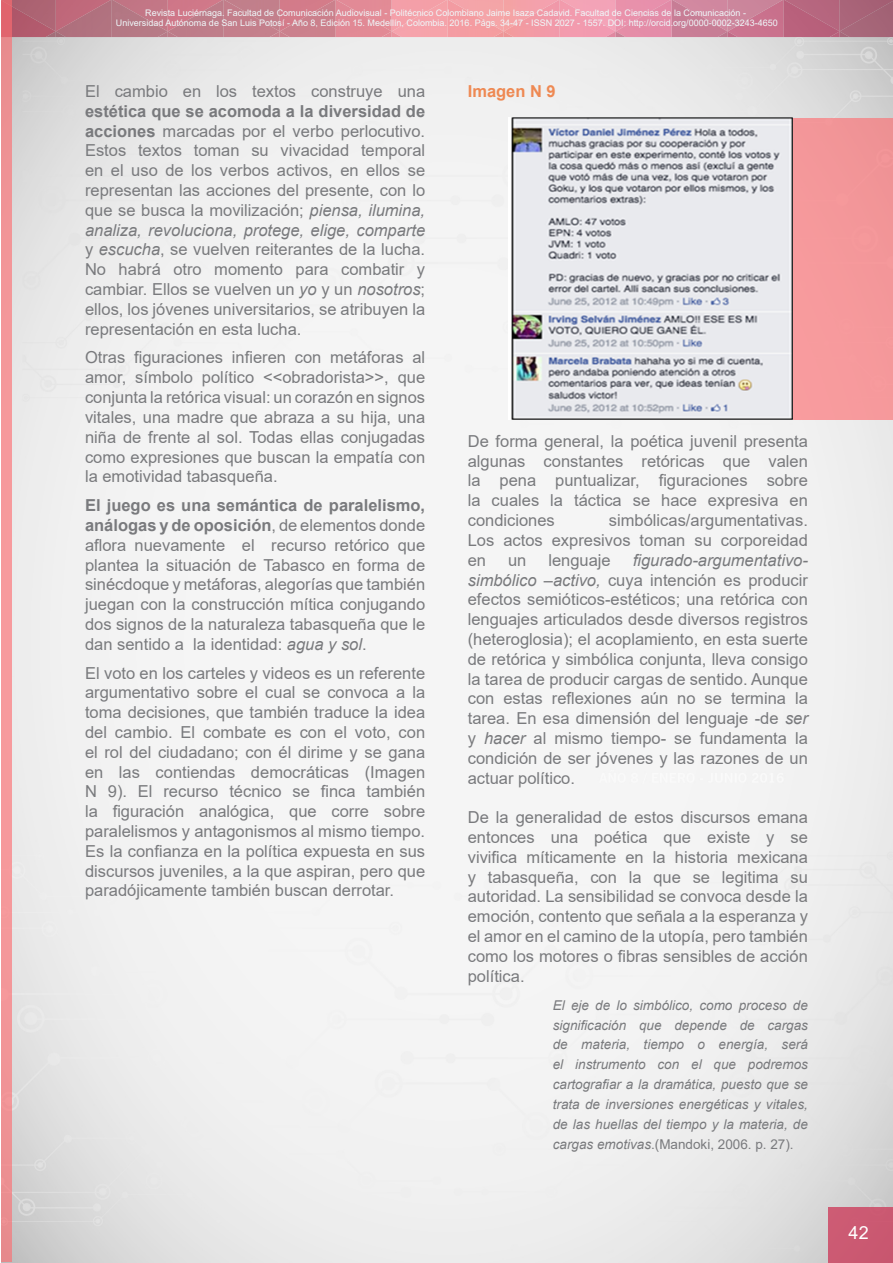
<style>
.page{position:relative;width:893px;height:1263px;background:#fff}
.page>*{position:absolute;margin:0;border:0;box-sizing:border-box;transform-origin:0 0}
.t1{font:18px "Arial";color:#fff}
.t2{font:16.5px/19.8px "Arial";color:#797a7d;text-align:justify}
.t3{font:700 16.5px "Arial";color:#ee8953}
.t4{font:italic 13.5px/19.8px "Arial";color:#797a7d;text-align:justify}
.t5{font:9px/10.8px "Arial";color:#eff8fa;text-align:center}
.s1{font-weight:700}
.s2{font-style:italic}
.s3{font-style:normal}
</style>
<div class="page">
<img style="left:12px;top:37px;width:881px;height:1225px">
<div style="left:828px;top:1207px;width:65px;height:55px;background:#cb5972"></div>
<img style="left:12px;top:31px;width:881px;height:6px">
<img style="left:12px;top:0;width:881px;height:31px">
<svg style="left:46px;top:31px;width:20px;height:6px"></svg>
<svg style="left:158px;top:31px;width:20px;height:6px"></svg>
<svg style="left:382px;top:31px;width:20px;height:6px"></svg>
<svg style="left:606px;top:31px;width:20px;height:6px"></svg>
<svg style="left:830px;top:31px;width:19px;height:6px"></svg>
<svg style="left:270px;top:31px;width:20px;height:6px"></svg>
<svg style="left:494px;top:31px;width:20px;height:6px"></svg>
<svg style="left:718px;top:31px;width:20px;height:6px"></svg>
<div style="left:1px;top:0;width:11px;height:1262px;background:#f4979a"></div>
<div style="left:793px;top:118px;width:100px;height:302px;background:#f5999b"></div>
<img style="left:509px;top:118px;width:284px;height:302px">
<p class="t5" style="left:116px;top:7px;width:663px">Revista Luciérnaga. Facultad de Comunicación Audiovisual - Politécnico Colombiano Jaime Isaza Cadavid. Facultad de Ciencias de la Comunicación -<br>Universidad Autónoma de San Luis Potosí - Año 8, Edición 15. Medellín, Colombia. 2016. Págs. 34-47 - ISSN 2027 - 1557. DOI: http://orcid.org/0000-0002-3243-4650</p>
<p class="t2" style="left:85px;top:81px;width:342px">El cambio en los textos construye una</p>
<p class="t2" style="left:85px;top:101px;width:342px"><span class="s1">estética que se acomoda a la diversidad de acciones</span> marcadas por el verbo perlocutivo.<br>Estos textos toman su vivacidad temporal en el uso de los verbos activos, en ellos se representan las acciones del presente, con lo que se busca la movilización; <span class="s2">piensa, ilumina, analiza, revoluciona, protege, elige, comparte </span>y <span class="s2">escucha</span>, se vuelven reiterantes de la lucha.<br>No habrá otro momento para combatir y cambiar. Ellos se vuelven un <span class="s2">yo</span> y un <span class="s2">nosotros</span>; ellos, los jóvenes universitarios, se atribuyen la representación en esta lucha.</p>
<p class="t2" style="left:85px;top:348px;width:342px">Otras figuraciones infieren con metáforas al amor, símbolo político &lt;&lt;obradorista&gt;&gt;, que conjunta la retórica visual: un corazón en signos vitales, una madre que abraza a su hija, una niña de frente al sol. Todas ellas conjugadas como expresiones que buscan la empatía con la emotividad tabasqueña.</p>
<p class="t2" style="left:85px;top:495px;width:342px"><span class="s1">El juego es una semántica de paralelismo, análogas y de oposición</span>, de elementos donde aflora nuevamente el recurso retórico que plantea la situación de Tabasco en forma de sinécdoque y metáforas, alegorías que también juegan con la construcción mítica conjugando dos signos de la naturaleza tabasqueña que le dan sentido a la identidad: <span class="s2">agua y sol</span>.</p>
<p class="t2" style="left:85px;top:663px;width:342px">El voto en los carteles y videos es un referente argumentativo sobre el cual se convoca a la toma decisiones, que también traduce la idea del cambio. El combate es con el voto, con el rol del ciudadano; con él dirime y se gana en las contiendas democráticas (Imagen N 9). El recurso técnico se finca también la figuración analógica, que corre sobre paralelismos y antagonismos al mismo tiempo.<br>Es la confianza en la política expuesta en sus discursos juveniles, a la que aspiran, pero que paradójicamente también buscan derrotar.</p>
<p class="t3" style="left:468px;top:80px;width:90px">Imagen N 9</p>
<p class="t2" style="left:468px;top:431px;width:342px">De forma general, la poética juvenil presenta algunas constantes retóricas que valen la pena puntualizar, figuraciones sobre la cuales la táctica se hace expresiva en condiciones</p>
<p class="t2" style="left:468px;top:510px;width:342px;text-indent:141px">simbólicas/argumentativas.<br>Los actos expresivos toman su corporeidad en</p>
<p class="t2" style="left:468px;top:550px;width:342px;text-indent:165px"><span class="s2">figurado-argumentativo&shy;simbólico –activo,</span> cuya intención es producir efectos semióticos-estéticos; una retórica con lenguajes articulados desde diversos registros (heteroglosia); el acoplamiento, en esta suerte de retórica y simbólica conjunta, lleva consigo la tarea de producir cargas de sentido. Aunque con estas reflexiones aún no se termina la tarea. En esa dimensión del lenguaje -de <span class="s2">ser </span>y <span class="s2">hacer</span> al mismo tiempo- se fundamenta la condición de ser jóvenes y las razones de un actuar político.</p>
<p class="t2" style="left:468px;top:807px;width:342px">De la generalidad de estos discursos emana entonces una poética que existe y se vivifica míticamente en la historia mexicana y tabasqueña, con la que se legitima su autoridad. La sensibilidad se convoca desde la emoción, contento que señala a la esperanza y el amor en el camino de la utopía, pero también como los motores o fibras sensibles de acción política.</p>
<p class="t4" style="left:553px;top:995px;width:257px">El eje de lo simbólico, como proceso de significación que depende de cargas de materia, tiempo o energía, será el instrumento con el que podremos cartografiar a la dramática, puesto que se trata de inversiones energéticas y vitales, de las huellas del tiempo y la materia, de cargas emotivas<span class="s3">.(Mandoki, 2006. p. 27).</span></p>
<p class="t2" style="left:508px;top:550px;width:20px">un</p>
<p class="t2" style="left:548px;top:550px;width:64px">lenguaje</p>
<p class="t1" style="left:849px;top:1221px;width:22px">42</p>
</div>
